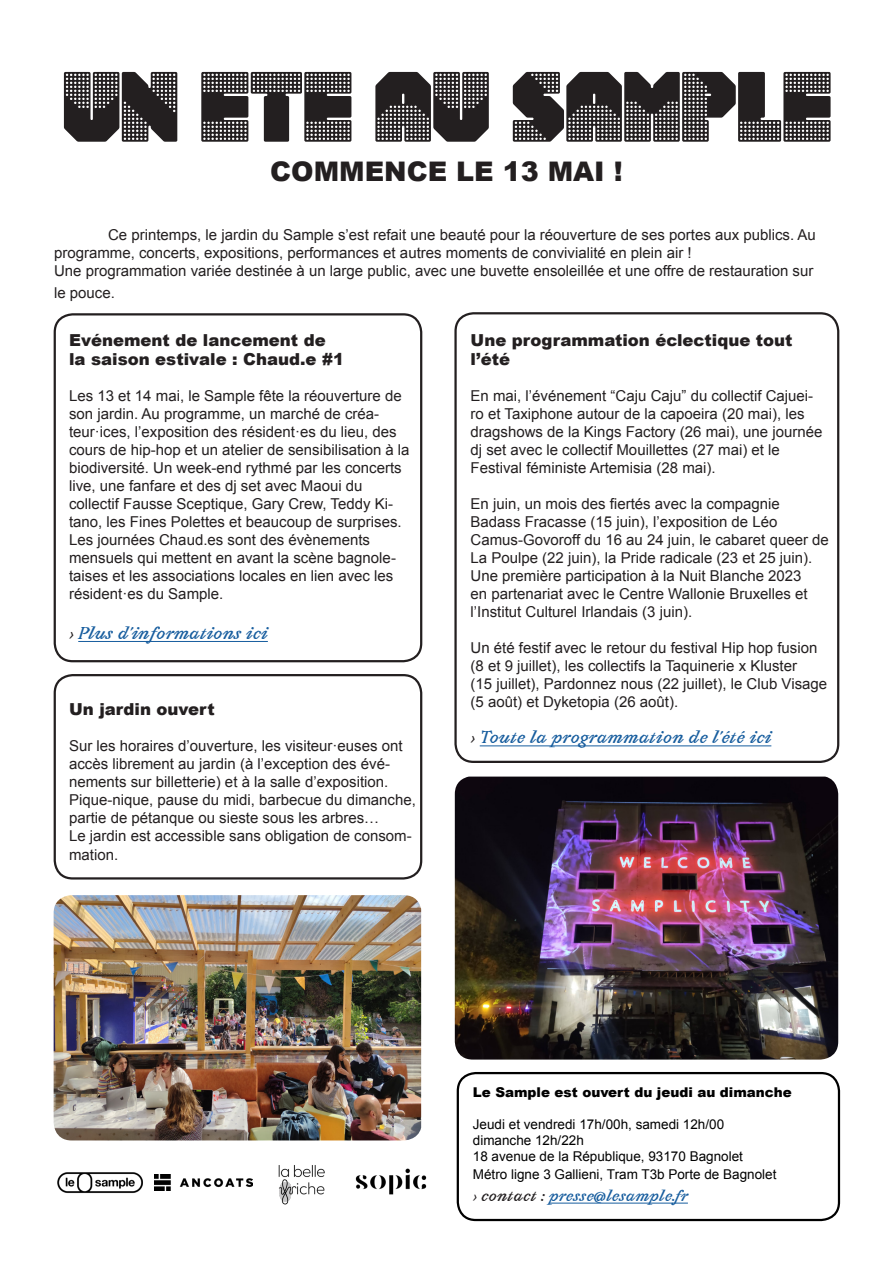
<style>
.page{position:relative;width:893px;height:1263px;background:#fff}
.page>*{position:absolute;margin:0;border:0;box-sizing:border-box;transform-origin:0 0}
.t1{font:700 108px "Sample Dots";color:#231f20}
.t2{font:900 27px "Arial";color:#231f20}
.t3{font:900 16.5px/19.8px "Arial";color:#231f20}
.t4{font:15px/18px "Arial";color:#231f20}
.t5{font:italic 700 15px "Avara";color:#175d9e}
.t6{font:13.5px/16.2px "Arial";color:#000}
.t7{font:900 13.5px "Arial";color:#000}
.s1{font-family:"Arial";font-weight:400;color:#231f20}
.s2{font-style:italic;color:#231f20}
.s3{font-family:"Avara";font-weight:700;font-style:italic;color:#231f20}
.s4{font-family:"Avara";font-weight:700;font-style:italic;color:#175d9e}
</style>
<div class="page">
<hr style="left:78px;top:641px;width:190px;height:1px;background:#175d9e">
<hr style="left:480px;top:745px;width:291px;height:1px;background:#175d9e">
<div style="left:54px;top:313px;width:368px;height:349px;border:2px solid #231f20;border-radius:18px"></div>
<div style="left:454px;top:312px;width:385px;height:451px;border:2px solid #231f20;border-radius:18px"></div>
<div style="left:54px;top:674px;width:368px;height:205px;border:2px solid #231f20;border-radius:18px"></div>
<img style="left:54px;top:895px;width:367px;height:245px">
<img style="left:455px;top:776px;width:383px;height:283px">
<div style="left:457px;top:1072px;width:383px;height:149px;border:2px solid #000;border-radius:18px"></div>
<hr style="left:549px;top:1203px;width:139px;height:1px;background:#175d9e">
<img style="left:57px;top:1172px;width:86px;height:22px">
<img style="left:154px;top:1174px;width:98px;height:17px">
<img style="left:355px;top:1168px;width:72px;height:27px">
<img style="left:278px;top:1165px;width:47px;height:40px">
<p class="t1" style="left:63px;top:52px;width:770px">UN ETE AU SAMPLE</p>
<p class="t2" style="left:270px;top:152px;width:354px">COMMENCE LE 13 MAI !</p>
<p class="t4" style="left:54px;top:226px;width:763px;text-indent:54px">Ce printemps, le jardin du Sample s’est refait une beauté pour la réouverture de ses portes aux publics. Au programme, concerts, expositions, performances et autres moments de convivialité en plein air !</p>
<p class="t4" style="left:54px;top:260px;width:761px;line-height:21.6px">Une programmation variée destinée à un large public, avec une buvette ensoleillée et une offre de restauration sur le pouce.</p>
<p class="t3" style="left:69px;top:329px;width:276px">Evénement de lancement de la saison estivale : Chaud.e #1</p>
<p class="t4" style="left:69px;top:387px;width:342px">Les 13 et 14 mai, le Sample fête la réouverture de son jardin. Au programme, un marché de créa&shy;teur·ices, l’exposition des résident·es du lieu, des cours de hip-hop et un atelier de sensibilisation à la biodiversité. Un week-end rythmé par les concerts live, une fanfare et des dj set avec Maoui du collectif Fausse Sceptique, Gary Crew, Teddy Ki&shy;tano, les Fines Polettes et beaucoup de surprises.<br>Les journées Chaud.es sont des évènements mensuels qui mettent en avant la scène bagnole&shy;taises et les associations locales en lien avec les résident·es du Sample.</p>
<p class="t5" style="left:69px;top:623px;width:200px"><span class="s1">›</span> Plus d’informations ici</p>
<p class="t3" style="left:69px;top:698px;width:147px">Un jardin ouvert</p>
<p class="t4" style="left:69px;top:736px;width:348px">Sur les horaires d’ouverture, les visiteur·euses ont accès librement au jardin (à l’exception des évé&shy;nements sur billetterie) et à la salle d’exposition.<br>Pique-nique, pause du midi, barbecue du dimanche, partie de pétanque ou sieste sous les arbres…<br>Le jardin est accessible sans obligation de consom-</p>
<p class="t4" style="left:69px;top:846px;width:51px">mation.</p>
<p class="t3" style="left:471px;top:329px;width:323px">Une programmation éclectique tout l’été</p>
<p class="t4" style="left:471px;top:387px;width:353px">En mai, l’événement “Caju Caju” du collectif Cajuei&shy;ro et Taxiphone autour de la capoeira (20 mai), les dragshows de la Kings Factory (26 mai), une journée dj set avec le collectif Mouillettes (27 mai) et le Festival féministe Artemisia (28 mai).</p>
<p class="t4" style="left:471px;top:495px;width:360px">En juin, un mois des fiertés avec la compagnie Badass Fracasse (15 juin), l’exposition de Léo Camus-Govoroff du 16 au 24 juin, le cabaret queer de La Poulpe (22 juin), la Pride radicale (23 et 25 juin).<br>Une première participation à la Nuit Blanche 2023<br>en partenariat avec le Centre Wallonie Bruxelles et l’Institut Culturel Irlandais (3 juin).</p>
<p class="t4" style="left:471px;top:639px;width:358px">Un été festif avec le retour du festival Hip hop fusion (8 et 9 juillet), les collectifs la Taquinerie x Kluster<br>(15 juillet), Pardonnez nous (22 juillet), le Club Visage (5 août) et Dyketopia (26 août).</p>
<p class="t5" style="left:471px;top:727px;width:302px"><span class="s1">›</span> Toute la programmation de l’été ici</p>
<p class="t7" style="left:473px;top:1082px;width:320px">Le Sample est ouvert du jeudi au dimanche</p>
<p class="t6" style="left:473px;top:1116px;width:272px">Jeudi et vendredi 17h/00h, samedi 12h/00 dimanche 12h/22h<br>18 avenue de la République, 93170 Bagnolet</p>
<p class="t6" style="left:473px;top:1164px;width:305px;line-height:21.6px">Métro ligne 3 Gallieni, Tram T3b Porte de Bagnolet <span class="s2">›</span> <span class="s3">contact :</span> <span class="s4">presse@lesample.fr</span></p>
</div>
